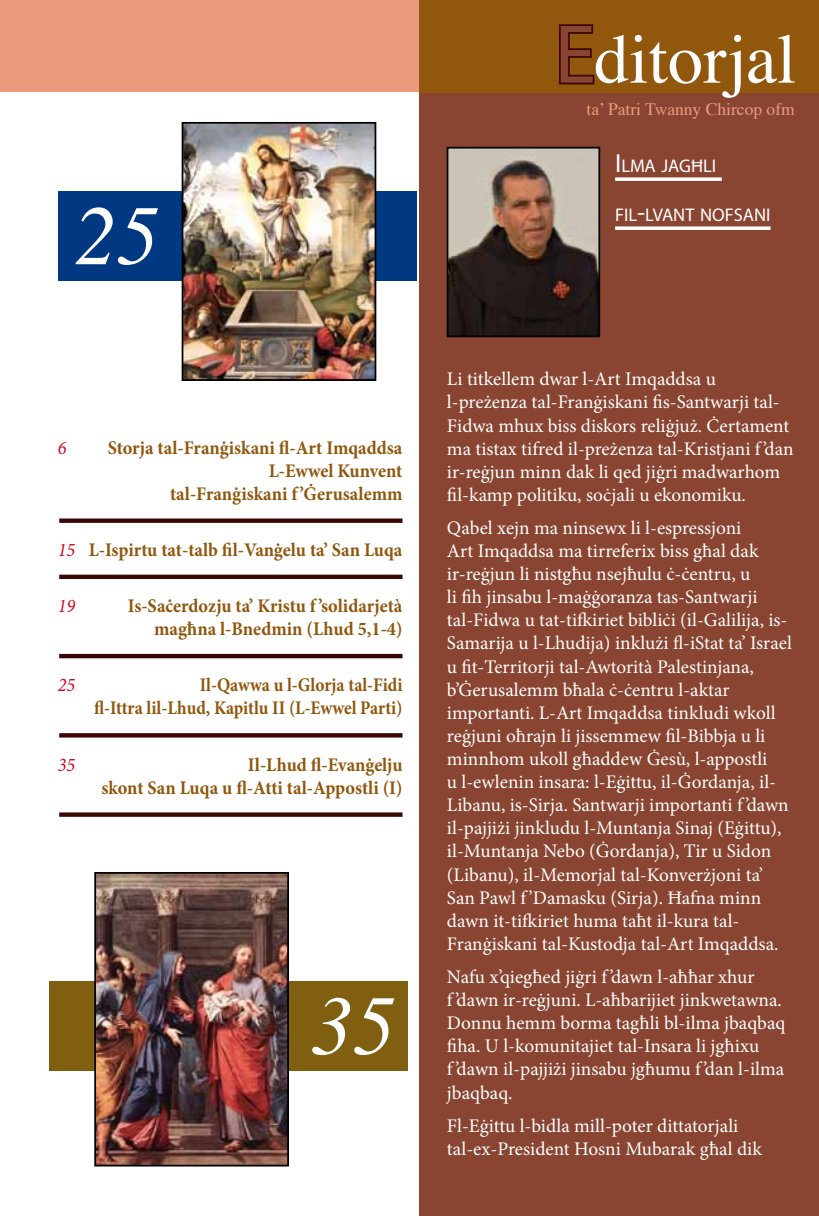
<style>
.page{position:relative;width:819px;height:1216px;background:#fff}
.page>*{position:absolute;margin:0;border:0;box-sizing:border-box;transform-origin:0 0}
.t1{font:italic 84px "Times";color:#fff}
.t2{font:84px "Myriad Pro";color:#894531}
.t3{font:19.25px/23.1px "Minion Pro";color:#fff}
.t4{font:700 19.25px/23.1px "Minion Pro";color:#90570d;text-align:right;scale:.95 1}
.t5{font:700 19.25px/23.1px "Minion Pro";color:#90570d;text-align:right;scale:.9 1}
.t6{font:italic 19.25px "Minion Pro";color:#cd071e;scale:.95 1}
.t7{font:18.38px "Myriad Pro";color:#fff}
.t8{font:17.5px "Times";color:#ed9b7f}
.s1{font-weight:400;font-style:italic;color:#cd071e}
.s2{font-size:26.25px}
</style>
<div class="page">
<div style="left:0;top:0;width:454px;height:91px;background:#ed9b7f"></div>
<div style="left:419px;top:85px;width:400px;height:1130px;background:#894531"></div>
<div style="left:50px;top:981px;width:358px;height:89px;background:#806010"></div>
<div style="left:58px;top:191px;width:358px;height:89px;background:#003882"></div>
<div style="left:59px;top:518px;width:343px;height:5px;background:#3c0604"></div>
<div style="left:59px;top:574px;width:343px;height:5px;background:#3c0604"></div>
<hr style="left:59px;top:654px;width:343px;height:4px;background:#3c0604">
<svg style="left:59px;top:733px;width:343px;height:4px"></svg>
<svg style="left:59px;top:812px;width:343px;height:4px"></svg>
<div style="left:419px;top:0;width:400px;height:92px;background:#90570d"></div>
<svg style="left:557px;top:24px;width:237px;height:74px"></svg>
<img style="left:449px;top:150px;width:148px;height:184px">
<div style="left:446px;top:147px;width:154px;height:190px;border:2px solid #000"></div>
<svg style="left:615px;top:177px;width:106px;height:4px"></svg>
<svg style="left:615px;top:226px;width:155px;height:4px"></svg>
<img style="left:97px;top:875px;width:189px;height:288px">
<div style="left:94px;top:872px;width:195px;height:294px;border:2px solid #000"></div>
<img style="left:185px;top:125px;width:188px;height:253px">
<div style="left:182px;top:122px;width:194px;height:259px;border:2px solid #000"></div>
<h1 class="t1" style="left:75px;top:163px;width:85px">25</h1>
<p class="t6" style="left:58px;top:434px;width:11px">6</p>
<p class="t4" style="left:108px;top:435px;width:312px">Storja tal-Franġiskani fl-Art Imqaddsa<br>L-Ewwel Kunvent<br>tal-Franġiskani f ’Ġerusalemm</p>
<p class="t4" style="left:58px;top:538px;width:364px"><span class="s1">15</span> L-Ispirtu tat-talb fil-Vanġelu ta’ San Luqa</p>
<p class="t6" style="left:58px;top:592px;width:20px">19</p>
<p class="t4" style="left:128px;top:594px;width:290px">Is-Saċerdozju ta’ Kristu f ’solidarjetà magħna l-Bnedmin (Lhud 5,1-4)</p>
<p class="t6" style="left:58px;top:672px;width:20px">25</p>
<p class="t5" style="left:94px;top:673px;width:344px">Il-Qawwa u l-Glorja tal-Fidi<br>fl-Ittra lil-Lhud, Kapitlu II (L-Ewwel Parti)</p>
<p class="t6" style="left:58px;top:751px;width:20px">35</p>
<p class="t4" style="left:101px;top:752px;width:318px">Il-Lhud fl-Evanġelju<br>skont San Luqa u fl-Atti tal-Appostli (I)</p>
<h1 class="t1" style="left:311px;top:953px;width:85px">35</h1>
<h1 class="t2" style="left:554px;top:3px;width:43px">E</h1>
<p class="t8" style="left:586px;top:93px;width:210px">ta’ Patri Twanny Chircop ofm</p>
<p class="t7" style="left:615px;top:155px;width:95px"><span class="s2">I</span>LMA JAGĦLI</p>
<p class="t7" style="left:615px;top:204px;width:154px">FIL<span class="s2">-</span>LVANT NOFSANI</p>
<p class="t3" style="left:447px;top:368px;width:348px">Li titkellem dwar l-Art Imqaddsa u l-preżenza tal-Franġiskani fis-Santwarji tal-Fidwa mhux biss diskors reliġjuż. Ċertament ma tistax tifred il-preżenza tal-Kristjani f ’dan ir-reġjun minn dak li qed jiġri madwarhom fil-kamp politiku, soċjali u ekonomiku.</p>
<p class="t3" style="left:447px;top:516px;width:346px">Qabel xejn ma ninsewx li l-espressjoni<br>Art Imqaddsa ma tirreferix biss għal dak ir-reġjun li nistgħu nsejħulu ċ-ċentru, u<br>li fih jinsabu l-maġġoranza tas-Santwarji tal-Fidwa u tat-tifkiriet bibliċi (il-Galilija, is-Samarija u l-Lhudija) inklużi fl-iStat ta’ Israel u fit-Territorji tal-Awtorità Palestinjana, b’Ġerusalemm bħala ċ-ċentru l-aktar importanti. L-Art Imqaddsa tinkludi wkoll reġjuni oħrajn li jissemmew fil-Bibbja u li minnhom ukoll għaddew Ġesù, l-appostli<br>u l-ewlenin insara: l-Eġittu, il-Ġordanja, il-Libanu, is-Sirja. Santwarji importanti f ’dawn il-pajjiżi jinkludu l-Muntanja Sinaj (Eġittu), il-Muntanja Nebo (Ġordanja), Tir u Sidon (Libanu), il-Memorjal tal-Konverżjoni ta’ San Pawl f ’Damasku (Sirja). Ħafna minn dawn it-tifkiriet huma taħt il-kura tal-Franġiskani tal-Kustodja tal-Art Imqaddsa.</p>
<p class="t3" style="left:447px;top:965px;width:340px">Nafu x’qiegħed jiġri f ’dawn l-aħħar xhur<br>f ’dawn ir-reġjuni. L-aħbarijiet jinkwetawna.<br>Donnu hemm borma tagħli bl-ilma jbaqbaq fiha. U l-komunitajiet tal-Insara li jgħixu<br>f ’dawn il-pajjiżi jinsabu jgħumu f ’dan l-ilma jbaqbaq.</p>
<p class="t3" style="left:447px;top:1113px;width:316px">Fl-Eġittu l-bidla mill-poter dittatorjali tal-ex-President Hosni Mubarak għal dik</p>
</div>
